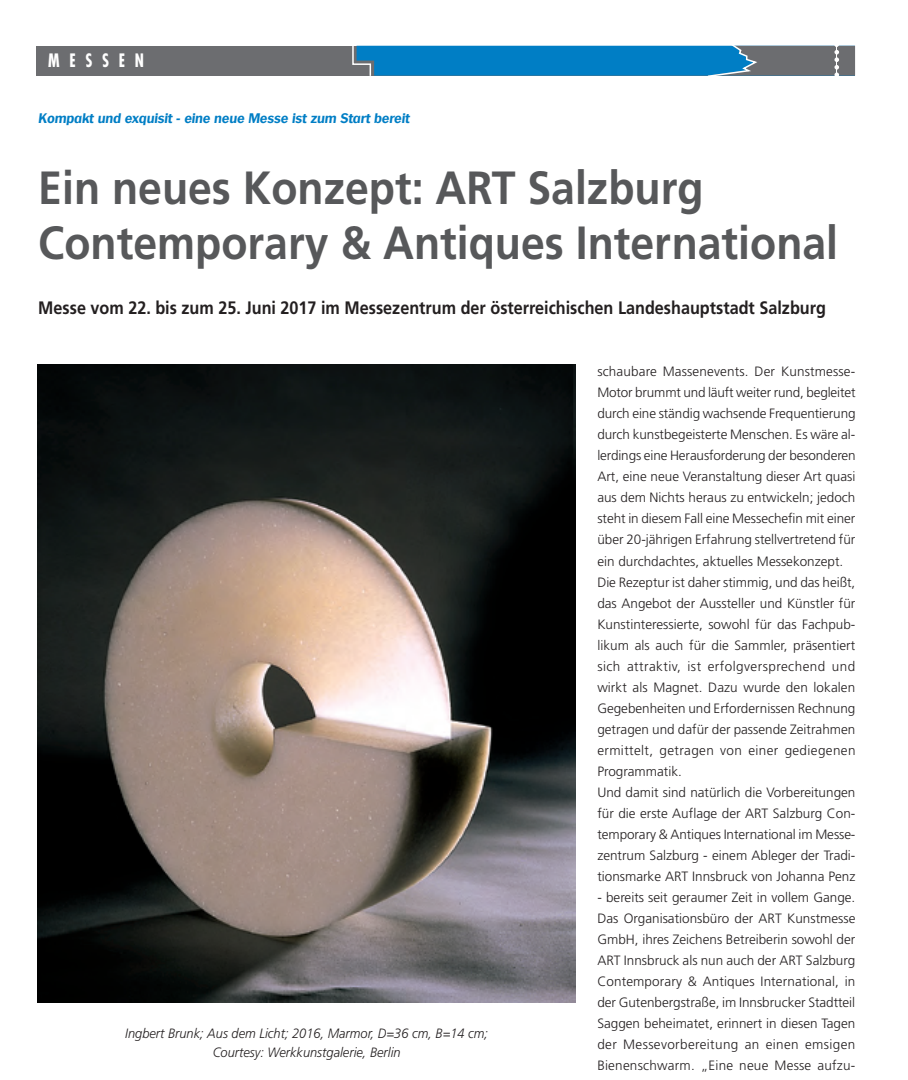
<style>
.page{position:relative;width:908px;height:1080px;background:#fff}
.page>*{position:absolute;margin:0;border:0;box-sizing:border-box;transform-origin:0 0}
.t1{font:700 46.5px/55.8px "Frutiger";color:#57585a;scale:.92 1}
.t2{font:700 18px "Frutiger";color:#231f20;scale:.9 1}
.t3{font:700 condensed 18px "Futura";letter-spacing:.6em;color:#fff;scale:.89 1}
.t4{font:300 13.5px/21px "Frutiger";color:#231f20}
.t5{font:italic 300 13.5px/19.5px "Frutiger";color:#231f20;text-align:center;scale:.95 1}
.t6{font:italic 700 13.5px "Futon";color:#007ec5}
</style>
<div class="page">
<div style="left:37px;top:46px;width:818px;height:30px;background:#6c6d70"></div>
<svg style="left:352px;top:45px;width:503px;height:31px"></svg>
<img style="left:38px;top:364px;width:537px;height:638px">
<h2 class="t3" style="left:48px;top:50px;width:109px">MESSEN</h2>
<p class="t6" style="left:38px;top:110px;width:372px">Kompakt und exquisit - eine neue Messe ist zum Start bereit</p>
<h1 class="t1" style="left:38px;top:159px;width:870px">Ein neues Konzept: ART Salzburg<br>Contemporary &amp; Antiques International</h1>
<h2 class="t2" style="left:38px;top:297px;width:876px">Messe vom 22. bis zum 25. Juni 2017 im Messezentrum der österreichischen Landeshauptstadt Salzburg</h2>
<p class="t5" style="left:125px;top:1022px;width:383px">Ingbert Brunk; Aus dem Licht; 2016, Marmor, D=36 cm, B=14 cm;<br>Courtesy: Werkkunstgalerie, Berlin</p>
<p class="t4" style="left:597px;top:361px;width:260px">schaubare Massenevents. Der Kunstmesse-Motor brummt und läuft weiter rund, begleitet durch eine ständig wachsende Frequentierung durch kunstbegeisterte Menschen. Es wäre al&shy;lerdings eine Herausforderung der besonderen Art, eine neue Veranstaltung dieser Art quasi aus dem Nichts heraus zu entwickeln; jedoch steht in diesem Fall eine Messechefin mit einer über 20-jährigen Erfahrung stellvertretend für ein durchdachtes, aktuelles Messekonzept.<br>Die Rezeptur ist daher stimmig, und das heißt, das Angebot der Aussteller und Künstler für Kunstinteressierte, sowohl für das Fachpub&shy;likum als auch für die Sammler, präsentiert sich attraktiv, ist erfolgversprechend und wirkt als Magnet. Dazu wurde den lokalen Gegebenheiten und Erfordernissen Rechnung getragen und dafür der passende Zeitrahmen ermittelt, getragen von einer gediegenen Programmatik.<br>Und damit sind natürlich die Vorbereitungen für die erste Auflage der ART Salzburg Con&shy;temporary &amp; Antiques International im Messe&shy;zentrum Salzburg - einem Ableger der Tradi&shy;tionsmarke ART Innsbruck von Johanna Penz</p>
<p class="t4" style="left:597px;top:886px;width:259px;text-align:justify">- bereits seit geraumer Zeit in vollem Gange.<br>Das Organisationsbüro der ART Kunstmesse GmbH, ihres Zeichens Betreiberin sowohl der ART Innsbruck als nun auch der ART Salzburg Contemporary &amp; Antiques International, in der Gutenbergstraße, im Innsbrucker Stadtteil Saggen beheimatet, erinnert in diesen Tagen der Messevorbereitung an einen emsigen Bienenschwarm. „Eine neue Messe aufzu-</p>
</div>
